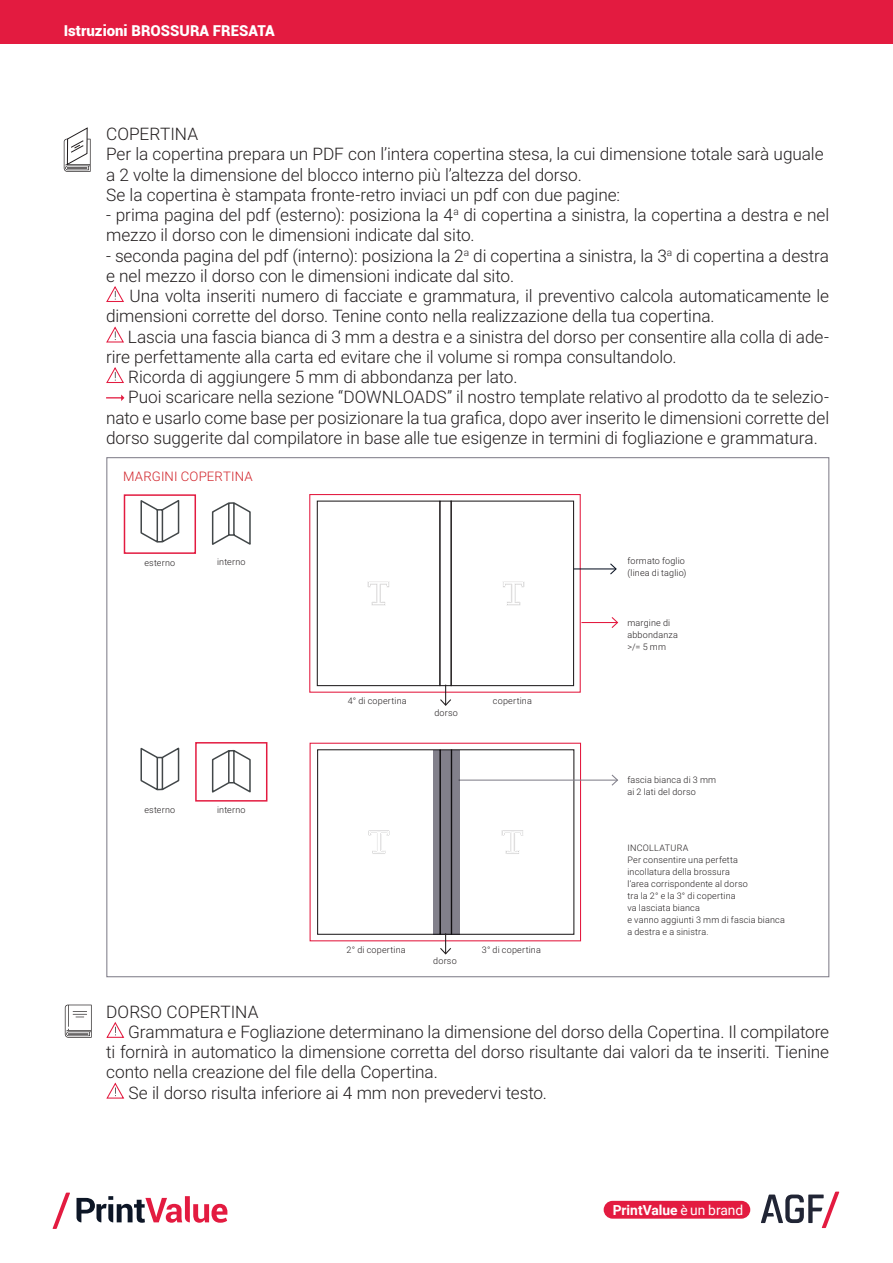
<style>
.page{position:relative;width:893px;height:1263px;background:#fff}
.page>*{position:absolute;margin:0;border:0;box-sizing:border-box;transform-origin:0 0}
.t1{font:300 17.25px/20.2px "Roboto";letter-spacing:-.005em;color:#231f20}
.t2{font:900 15px "Roboto";color:#fff}
.t3{font:700 13.8px "Roboto";color:#fff}
.t4{font:300 13.2px "Roboto";letter-spacing:.01em;color:#d1232a}
.t5{font:300 9px/12px "Roboto";letter-spacing:.02em;color:#231f20}
.s1{font-weight:400}
</style>
<div class="page">
<svg style="left:53px;top:1192px;width:17px;height:37px"></svg>
<svg style="left:77px;top:1196px;width:150px;height:27px"></svg>
<div style="left:604px;top:1201px;width:146px;height:18px;background:#e31b40;border-radius:9px"></div>
<svg style="left:761px;top:1191px;width:78px;height:37px"></svg>
<svg style="left:106px;top:286px;width:18px;height:16px"></svg>
<svg style="left:106px;top:326px;width:18px;height:17px"></svg>
<svg style="left:106px;top:367px;width:18px;height:16px"></svg>
<svg style="left:106px;top:395px;width:18px;height:6px"></svg>
<svg style="left:106px;top:1022px;width:19px;height:16px"></svg>
<svg style="left:106px;top:1082px;width:19px;height:17px"></svg>
<svg style="left:140px;top:500px;width:40px;height:43px"></svg>
<svg style="left:140px;top:747px;width:40px;height:44px"></svg>
<div style="left:124px;top:494px;width:72px;height:60px;border:2px solid #e31b40"></div>
<svg style="left:211px;top:502px;width:40px;height:43px"></svg>
<svg style="left:211px;top:749px;width:40px;height:44px"></svg>
<div style="left:195px;top:742px;width:72px;height:59px;border:2px solid #e31b40"></div>
<div style="left:309px;top:494px;width:272px;height:199px;border:1px solid #e31b40"></div>
<div style="left:450px;top:501px;width:124px;height:185px;border:1px solid #231f20"></div>
<svg style="left:503px;top:581px;width:21px;height:24px"></svg>
<div style="left:317px;top:501px;width:123px;height:185px;border:1px solid #231f20"></div>
<svg style="left:368px;top:581px;width:21px;height:24px"></svg>
<div style="left:439px;top:501px;width:13px;height:185px;border:1px solid #231f20"></div>
<div style="left:310px;top:743px;width:271px;height:198px;border:1px solid #e31b40"></div>
<div style="left:451px;top:749px;width:123px;height:186px;border:1px solid #231f20"></div>
<svg style="left:502px;top:830px;width:21px;height:24px"></svg>
<div style="left:317px;top:749px;width:124px;height:186px;border:1px solid #231f20"></div>
<svg style="left:368px;top:830px;width:22px;height:24px"></svg>
<hr style="left:574px;top:568px;width:42px;height:1px;background:#0d1626">
<svg style="left:609px;top:563px;width:8px;height:12px"></svg>
<hr style="left:581px;top:622px;width:36px;height:1px;background:#e31b40">
<svg style="left:610px;top:617px;width:9px;height:11px"></svg>
<hr style="left:459px;top:779px;width:158px;height:2px;background:#82808b">
<svg style="left:610px;top:774px;width:8px;height:12px"></svg>
<svg style="left:433px;top:750px;width:26px;height:185px;fill:#82808b"></svg>
<svg style="left:439px;top:685px;width:13px;height:21px"></svg>
<svg style="left:439px;top:933px;width:13px;height:22px"></svg>
<div style="left:0;top:0;width:893px;height:43px;background:#e31b40"></div>
<svg style="left:65px;top:1005px;width:27px;height:33px"></svg>
<svg style="left:64px;top:127px;width:27px;height:45px"></svg>
<p class="t2" style="left:64px;top:20px;width:212px">Istruzioni BROSSURA FRESATA</p>
<p class="t1" style="left:106px;top:123px;width:719px">COPERTINA<br>Per la copertina prepara un PDF con l’intera copertina stesa, la cui dimensione totale sarà uguale a 2 volte la dimensione del blocco interno più l’altezza del dorso.<br>Se la copertina è stampata fronte-retro inviaci un pdf con due pagine:</p>
<p class="t1" style="left:106px;top:204px;width:725px">- prima pagina del pdf (esterno): posiziona la 4<sup>a</sup> di copertina a sinistra, la copertina a destra e nel mezzo il dorso con le dimensioni indicate dal sito.</p>
<p class="t1" style="left:106px;top:245px;width:725px">- seconda pagina del pdf (interno): posiziona la 2<sup>a</sup> di copertina a sinistra, la 3<sup>a</sup> di copertina a destra e nel mezzo il dorso con le dimensioni indicate dal sito.</p>
<p class="t1" style="left:106px;top:285px;width:725px;text-indent:23px">Una volta inseriti numero di facciate e grammatura, il preventivo calcola automaticamente le dimensioni corrette del dorso. Tenine conto nella realizzazione della tua copertina.</p>
<p class="t1" style="left:128px;top:326px;width:703px">Lascia una fascia bianca di 3 mm a destra e a sinistra del dorso per consentire alla colla di ade-</p>
<p class="t1" style="left:106px;top:346px;width:572px">rire perfettamente alla carta ed evitare che il volume si rompa consultandolo.</p>
<p class="t1" style="left:128px;top:366px;width:391px">Ricorda di aggiungere 5 mm di abbondanza per lato.</p>
<p class="t1" style="left:128px;top:386px;width:702px">Puoi scaricare nella sezione “DOWNLOADS” il nostro template relativo al prodotto da te selezio-</p>
<p class="t1" style="left:106px;top:407px;width:725px">nato e usarlo come base per posizionare la tua grafica, dopo aver inserito le dimensioni corrette del</p>
<p class="t1" style="left:106px;top:427px;width:713px">dorso suggerite dal compilatore in base alle tue esigenze in termini di fogliazione e grammatura.</p>
<p class="t4" style="left:123px;top:467px;width:131px">MARGINI COPERTINA</p>
<p class="t5" style="left:144px;top:556px;width:32px">esterno</p>
<p class="t5" style="left:217px;top:555px;width:30px">interno</p>
<p class="t5" style="left:144px;top:804px;width:32px">esterno</p>
<p class="t5" style="left:217px;top:803px;width:30px">interno</p>
<p class="t5" style="left:348px;top:694px;width:60px">4° di copertina</p>
<p class="t5" style="left:493px;top:694px;width:40px">copertina</p>
<p class="t5" style="left:434px;top:706px;width:25px">dorso</p>
<p class="t5" style="left:347px;top:943px;width:61px">2° di copertina</p>
<p class="t5" style="left:482px;top:943px;width:61px">3° di copertina</p>
<p class="t5" style="left:433px;top:955px;width:25px">dorso</p>
<p class="t5" style="left:627px;top:554px;width:61px">formato foglio (linea di taglio)</p>
<p class="t5" style="left:627px;top:616px;width:52px">margine di abbondanza &gt;/= 5 mm</p>
<p class="t5" style="left:627px;top:774px;width:90px">fascia bianca di 3 mm ai 2 lati del dorso</p>
<p class="t5" style="left:627px;top:842px;width:159px">INCOLLATURA<br>Per consentire una perfetta<br>incollatura della brossura<br>l’area corrispondente al dorso<br>tra la 2° e la 3° di copertina<br>va lasciata bianca<br>e vanno aggiunti 3 mm di fascia bianca a destra e a sinistra.</p>
<p class="t1" style="left:106px;top:1001px;width:154px">DORSO COPERTINA</p>
<p class="t1" style="left:128px;top:1021px;width:703px">Grammatura e Fogliazione determinano la dimensione del dorso della Copertina. Il compilatore</p>
<p class="t1" style="left:106px;top:1041px;width:724px">ti fornirà in automatico la dimensione corretta del dorso risultante dai valori da te inseriti. Tienine</p>
<p class="t1" style="left:106px;top:1061px;width:333px">conto nella creazione del file della Copertina.</p>
<p class="t1" style="left:128px;top:1082px;width:420px">Se il dorso risulta inferiore ai 4 mm non prevedervi testo.</p>
<p class="t3" style="left:613px;top:1200px;width:132px">PrintValue <span class="s1">è un brand</span></p>
</div>
